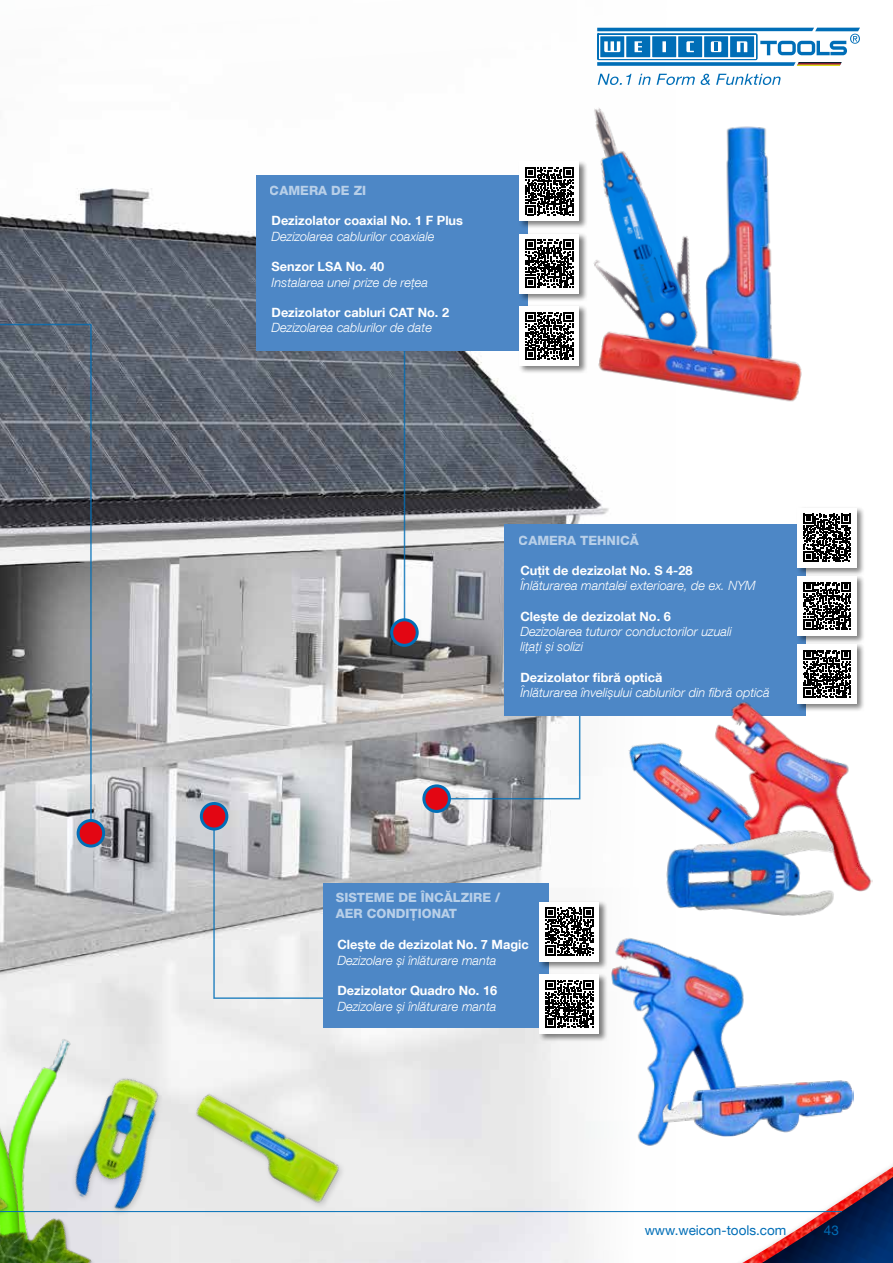
<style>
.page{position:relative;width:893px;height:1263px;background:#fff}
.page>*{position:absolute;margin:0;border:0;box-sizing:border-box;transform-origin:0 0}
.t1{font:13.5px "Helvetica Neue LT Com";color:#006eb7}
.t2{font:italic 300 12.75px/15.3px "Helvetica Neue LT Com";color:#fff}
.t3{font:700 12.75px "Helvetica Neue LT Com";color:#fff}
.t4{font:800 12.75px/15.3px "Helvetica Neue LT Com";color:#fff}
</style>
<div class="page">
<img style="left:0;top:27px;width:676px;height:1236px">
<svg style="left:213px;top:827px;width:217px;height:173px;background:#c8c9cb"></svg>
<svg style="left:448px;top:696px;width:133px;height:104px"></svg>
<hr style="left:404px;top:351px;width:1px;height:284px;background:#006eb7">
<div style="left:392px;top:620px;width:25px;height:25px;background:#e30613;border-radius:50%"></div>
<div style="left:390px;top:618px;width:29px;height:29px;border:3px solid #006eb7;border-radius:50%"></div>
<div style="left:257px;top:175px;width:271px;height:176px;background:#4d87c6"></div>
<img style="left:718px;top:126px;width:54px;height:195px">
<img style="left:550px;top:94px;width:168px;height:274px">
<img style="left:594px;top:321px;width:208px;height:90px">
<div style="left:518px;top:160px;width:70px;height:70px;background:#000;opacity:.5"></div>
<div style="left:520px;top:162px;width:59px;height:59px;background:#fff"></div>
<svg style="left:525px;top:167px;width:48px;height:48px"></svg>
<div style="left:518px;top:305px;width:70px;height:69px;background:#000;opacity:.5"></div>
<div style="left:520px;top:306px;width:59px;height:60px;background:#fff"></div>
<svg style="left:525px;top:312px;width:48px;height:48px"></svg>
<div style="left:518px;top:232px;width:70px;height:70px;background:#000;opacity:.5"></div>
<div style="left:520px;top:234px;width:59px;height:59px;background:#fff"></div>
<svg style="left:525px;top:240px;width:48px;height:48px"></svg>
<div style="left:323px;top:883px;width:225px;height:144px;background:#4d87c6"></div>
<img style="left:596px;top:930px;width:148px;height:221px">
<div style="left:538px;top:900px;width:70px;height:70px;background:#000;opacity:.5"></div>
<div style="left:540px;top:902px;width:59px;height:59px;background:#fff"></div>
<svg style="left:545px;top:908px;width:48px;height:48px"></svg>
<div style="left:538px;top:973px;width:70px;height:69px;background:#000;opacity:.5"></div>
<div style="left:540px;top:974px;width:59px;height:60px;background:#fff"></div>
<svg style="left:545px;top:980px;width:48px;height:48px"></svg>
<div style="left:424px;top:786px;width:25px;height:25px;background:#e30613;border-radius:50%"></div>
<div style="left:422px;top:784px;width:29px;height:29px;border:3px solid #006eb7;border-radius:50%"></div>
<div style="left:504px;top:524px;width:302px;height:192px;background:#4d87c6"></div>
<img style="left:618px;top:722px;width:95px;height:150px">
<img style="left:713px;top:701px;width:160px;height:190px">
<img style="left:646px;top:805px;width:216px;height:135px">
<div style="left:796px;top:574px;width:69px;height:70px;background:#000;opacity:.5"></div>
<div style="left:797px;top:576px;width:60px;height:59px;background:#fff"></div>
<svg style="left:803px;top:582px;width:48px;height:48px"></svg>
<div style="left:796px;top:642px;width:69px;height:70px;background:#000;opacity:.5"></div>
<div style="left:797px;top:644px;width:60px;height:60px;background:#fff"></div>
<svg style="left:803px;top:650px;width:48px;height:48px"></svg>
<div style="left:796px;top:506px;width:69px;height:70px;background:#000;opacity:.5"></div>
<div style="left:797px;top:508px;width:60px;height:59px;background:#fff"></div>
<svg style="left:803px;top:514px;width:48px;height:48px"></svg>
<div style="left:201px;top:803px;width:26px;height:26px;background:#e30613;border-radius:50%"></div>
<div style="left:200px;top:802px;width:28px;height:28px;border:3px solid #006eb7;border-radius:50%"></div>
<svg style="left:0;top:471px;width:92px;height:364px;background:#8b8b8b"></svg>
<div style="left:78px;top:820px;width:26px;height:26px;background:#e30613;border-radius:50%"></div>
<div style="left:77px;top:819px;width:28px;height:28px;border:3px solid #006eb7;border-radius:50%"></div>
<img style="left:0;top:27px;width:414px;height:444px">
<svg style="left:598px;top:74px;width:33px;height:11px"></svg>
<svg style="left:638px;top:74px;width:13px;height:11px"></svg>
<svg style="left:657px;top:74px;width:53px;height:11px"></svg>
<svg style="left:716px;top:74px;width:65px;height:11px"></svg>
<svg style="left:597px;top:28px;width:263px;height:38px"></svg>
<img style="left:661px;top:1078px;width:192px;height:59px">
<img style="left:21px;top:1009px;width:154px;height:254px">
<img style="left:0;top:917px;width:21px;height:199px">
<img style="left:58px;top:1068px;width:126px;height:150px">
<img style="left:182px;top:1084px;width:165px;height:126px">
<div style="left:0;top:1145px;width:105px;height:118px;background:#000;opacity:.25"></div>
<img style="left:0;top:1116px;width:96px;height:147px">
<img style="left:742px;top:1167px;width:151px;height:96px">
<img style="left:762px;top:1177px;width:131px;height:86px">
<hr style="left:0;top:1211px;width:842px;height:1px;background:#006eb7">
<p class="t4" style="left:270px;top:183px;width:98px">CAMERA DE ZI</p>
<p class="t3" style="left:272px;top:213px;width:193px">Dezizolator coaxial No. 1 F Plus</p>
<p class="t2" style="left:272px;top:228px;width:164px">Dezizolarea cablurilor coaxiale</p>
<p class="t3" style="left:272px;top:259px;width:114px">Senzor LSA No. 40</p>
<p class="t2" style="left:272px;top:274px;width:158px">Instalarea unei prize de rețea</p>
<p class="t3" style="left:272px;top:304px;width:179px">Dezizolator cabluri CAT No. 2</p>
<p class="t2" style="left:272px;top:320px;width:162px">Dezizolarea cablurilor de date</p>
<p class="t4" style="left:519px;top:532px;width:121px">CAMERA TEHNICĂ</p>
<p class="t3" style="left:520px;top:562px;width:174px">Cuțit de dezizolat No. S 4-28</p>
<p class="t2" style="left:520px;top:578px;width:237px">Înlăturarea mantalei exterioare, de ex. NYM</p>
<p class="t3" style="left:520px;top:608px;width:152px">Clește de dezizolat No. 6</p>
<p class="t2" style="left:520px;top:624px;width:213px">Dezizolarea tuturor conductorilor uzuali lițați și solizi</p>
<p class="t3" style="left:520px;top:669px;width:143px">Dezizolator fibră optică</p>
<p class="t2" style="left:520px;top:685px;width:251px">Înlăturarea învelișului cablurilor din fibră optică</p>
<p class="t4" style="left:336px;top:890px;width:166px">SISTEME DE ÎNCĂLZIRE /<br>AER CONDIȚIONAT</p>
<p class="t3" style="left:338px;top:937px;width:193px">Clește de dezizolat No. 7 Magic</p>
<p class="t2" style="left:338px;top:952px;width:160px">Dezizolare și înlăturare manta</p>
<p class="t3" style="left:338px;top:982px;width:161px">Dezizolator Quadro No. 16</p>
<p class="t2" style="left:338px;top:998px;width:160px">Dezizolare și înlăturare manta</p>
<p class="t1" style="left:645px;top:1221px;width:143px">www.weicon-tools.com</p>
<p class="t1" style="left:824px;top:1221px;width:17px">43</p>
</div>
